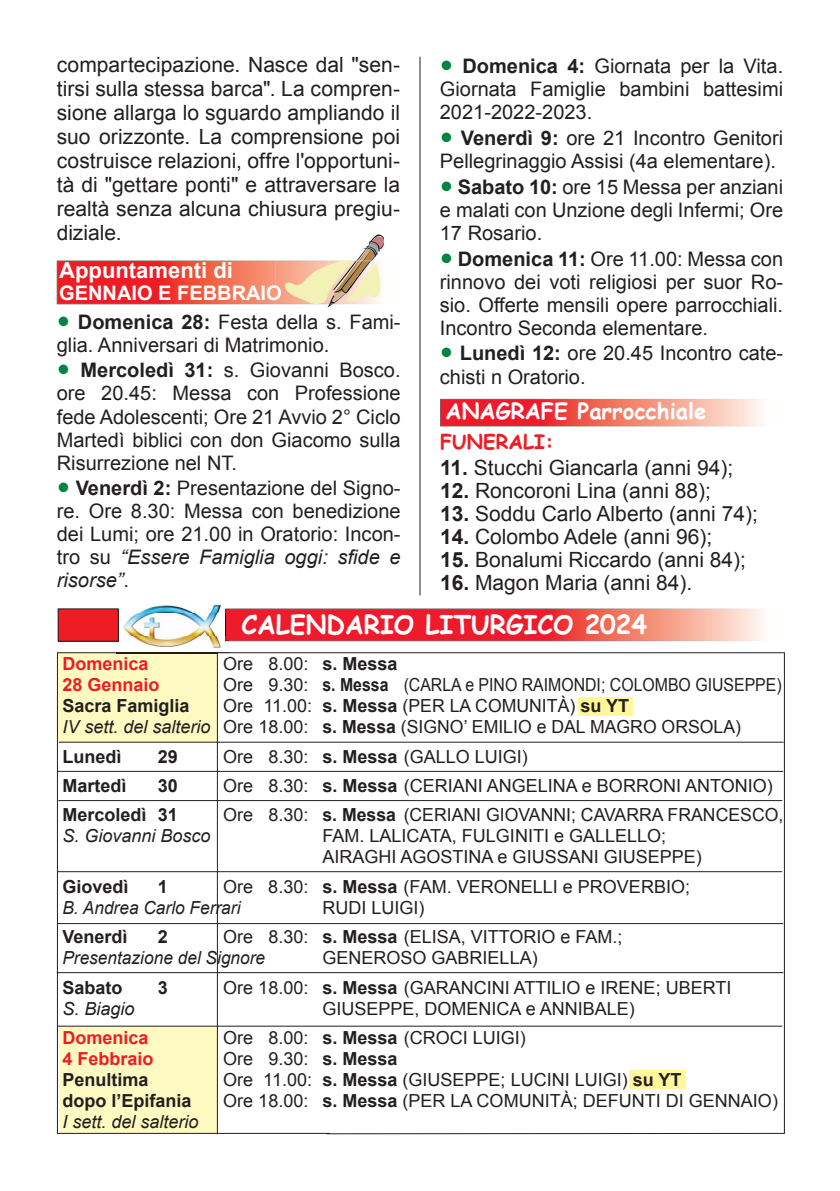
<style>
.page{position:relative;width:840px;height:1191px;background:#fff}
.page>*{position:absolute;margin:0;border:0;box-sizing:border-box;transform-origin:0 0}
.t1{font:700 26px "Comic Sans MS";color:#fff}
.t2{font:700 22px "Comic Sans MS";color:#fff}
.t3{font:700 22px "Arial";color:#fff}
.t4{font:21px/24px "Arial";color:#231f20;text-align:justify}
.t5{font:20px/23px "Arial";color:#231f20;text-align:justify}
.t6{font:700 20px "Arial";color:#fff}
.t7{font:700 20px "Comic Sans MS";color:#ee1d23}
.t8{font:18px/21px "Arial";color:#231f20}
.t9{font:700 18px "Arial";color:#231f20}
.t10{font:italic 18px "Arial";color:#231f20}
.t11{font:700 18px "Arial";color:#ee1d23}
.s1{font-size:38px;color:#008540}
.s2{font-weight:700}
.s3{font-style:italic}
</style>
<div class="page">
<svg style="left:57px;top:652px;width:727px;height:482px"></svg>
<img style="left:116px;top:605px;width:113px;height:52px">
<img style="left:116px;top:653px;width:101px;height:4px">
<img style="left:116px;top:652px;width:113px;height:1px">
<img style="left:148px;top:657px;width:69px;height:1px">
<svg style="left:225px;top:608px;width:537px;height:33px;background:#ed4e52"></svg>
<div style="left:58px;top:609px;width:60px;height:32px;background:#ee1d23"></div>
<hr style="left:59px;top:742px;width:724px;height:1px;background:#231f20">
<hr style="left:58px;top:800px;width:723px;height:1px;background:#231f20">
<hr style="left:57px;top:771px;width:725px;height:1px;background:#231f20">
<hr style="left:57px;top:871px;width:724px;height:1px;background:#231f20">
<hr style="left:57px;top:923px;width:725px;height:1px;background:#231f20">
<hr style="left:57px;top:972px;width:725px;height:1px;background:#231f20">
<hr style="left:58px;top:1025px;width:723px;height:1px;background:#231f20">
<hr style="left:217px;top:652px;width:1px;height:482px;background:#231f20">
<img style="left:57px;top:261px;width:219px;height:43px">
<img style="left:276px;top:234px;width:107px;height:73px">
<img style="left:276px;top:261px;width:107px;height:43px">
<img style="left:276px;top:285px;width:5px;height:15px">
<hr style="left:419px;top:57px;width:1px;height:538px;background:#231f20">
<img style="left:440px;top:399px;width:322px;height:27px">
<p class="t4" style="left:57px;top:53px;width:345px">compartecipazione. Nasce dal "sen&shy;tirsi sulla stessa barca". La compren&shy;sione allarga lo sguardo ampliando il suo orizzonte. La comprensione poi costruisce relazioni, offre l'opportuni&shy;tà di "gettare ponti" e attraversare la realtà senza alcuna chiusura pregiu&shy;diziale.</p>
<p class="t3" style="left:59px;top:255px;width:175px">Appuntamenti di</p>
<p class="t6" style="left:59px;top:279px;width:224px">GENNAIO E FEBBRAIO</p>
<p class="t5" style="left:57px;top:310px;width:345px"><span class="s1">•</span> <span class="s2">Domenica 28:</span> Festa della s. Fami&shy;glia. Anniversari di Matrimonio.</p>
<p class="t5" style="left:57px;top:359px;width:345px"><span class="s1">•</span> <span class="s2">Mercoledì 31:</span> s. Giovanni Bosco. ore 20.45: Messa con Professione fede Adolescenti; Ore 21 Avvio 2° Ciclo Martedì biblici con don Giacomo sulla Risurrezione nel NT.</p>
<p class="t5" style="left:57px;top:477px;width:345px"><span class="s1">•</span> <span class="s2">Venerdì 2:</span> Presentazione del Signo&shy;re. Ore 8.30: Messa con benedizione dei Lumi; ore 21.00 in Oratorio: Incon&shy;tro su <span class="s3">“Essere Famiglia oggi: sfide e risorse”</span>.</p>
<p class="t5" style="left:439px;top:55px;width:344px"><span class="s1">•</span> <span class="s2">Domenica 4:</span> Giornata per la Vita.<br>Giornata Famiglie bambini battesimi 2021-2022-2023.</p>
<p class="t5" style="left:439px;top:127px;width:344px"><span class="s1">•</span> <span class="s2">Venerdì 9:</span> ore 21 Incontro Genitori<br>Pellegrinaggio Assisi (4a elementare).</p>
<p class="t5" style="left:439px;top:175px;width:344px"><span class="s1">•</span> <span class="s2">Sabato 10:</span> ore 15 Messa per anziani e malati con Unzione degli Infermi; Ore 17 Rosario.</p>
<p class="t5" style="left:439px;top:247px;width:344px"><span class="s1">•</span> <span class="s2">Domenica 11:</span> Ore 11.00: Messa con rinnovo dei voti religiosi per suor Ro&shy;sio. Offerte mensili opere parrocchiali.<br>Incontro Seconda elementare.</p>
<p class="t5" style="left:439px;top:342px;width:344px"><span class="s1">•</span> <span class="s2">Lunedì 12:</span> ore 20.45 Incontro cate&shy;chisti n Oratorio.</p>
<p class="t2" style="left:445px;top:395px;width:262px">ANAGRAFE Parrocchiale</p>
<p class="t7" style="left:440px;top:427px;width:115px">FUNERALI:</p>
<p class="t4" style="left:440px;top:456px;width:294px"><span class="s2">11.</span> Stucchi Giancarla (anni 94);</p>
<p class="t4" style="left:440px;top:479px;width:272px"><span class="s2">12.</span> Roncoroni Lina (anni 88);</p>
<p class="t4" style="left:440px;top:502px;width:319px"><span class="s2">13.</span> Soddu Carlo Alberto (anni 74);</p>
<p class="t4" style="left:440px;top:525px;width:273px"><span class="s2">14.</span> Colombo Adele (anni 96);</p>
<p class="t4" style="left:440px;top:548px;width:307px"><span class="s2">15.</span> Bonalumi Riccardo (anni 84);</p>
<p class="t4" style="left:440px;top:571px;width:254px"><span class="s2">16.</span> Magon Maria (anni 84).</p>
<h1 class="t1" style="left:241px;top:605px;width:407px">CALENDARIO LITURGICO 2024</h1>
<p class="t11" style="left:62px;top:652px;width:88px">Domenica</p>
<p class="t8" style="left:223px;top:653px;width:176px">Ore 8.00: <span class="s2">s. Messa</span></p>
<p class="t11" style="left:62px;top:673px;width:99px">28 Gennaio</p>
<p class="t8" style="left:223px;top:674px;width:559px">Ore 9.30: <span class="s2">s. Messa</span> (CARLA e PINO RAIMONDI; COLOMBO GIUSEPPE)</p>
<p class="t9" style="left:62px;top:694px;width:129px">Sacra Famiglia</p>
<p class="t8" style="left:62px;top:695px;width:679px;text-indent:161px">Ore 11.00: <span class="s2">s. Messa</span> (PER LA COMUNITÀ) <span class="s2">su YT<br></span><span class="s3">IV sett. del salterio</span> Ore 18.00: <span class="s2">s. Messa</span> (SIGNO’ EMILIO e DAL MAGRO ORSOLA)</p>
<p class="t9" style="left:62px;top:744px;width:61px">Lunedì</p>
<p class="t9" style="left:158px;top:744px;width:22px">29</p>
<p class="t8" style="left:223px;top:746px;width:306px">Ore 8.30: <span class="s2">s. Messa</span> (GALLO LUIGI)</p>
<p class="t9" style="left:62px;top:774px;width:66px">Martedì</p>
<p class="t9" style="left:158px;top:774px;width:22px">30</p>
<p class="t8" style="left:223px;top:775px;width:550px">Ore 8.30: <span class="s2">s. Messa</span> (CERIANI ANGELINA e BORRONI ANTONIO)</p>
<p class="t9" style="left:62px;top:803px;width:117px">Mercoledì 31</p>
<p class="t8" style="left:223px;top:805px;width:561px">Ore 8.30: <span class="s2">s. Messa</span> (CERIANI GIOVANNI; CAVARRA FRANCESCO,</p>
<p class="t10" style="left:62px;top:824px;width:150px">S. Giovanni Bosco</p>
<p class="t8" style="left:322px;top:826px;width:381px">FAM. LALICATA, FULGINITI e GALLELLO;<br>AIRAGHI AGOSTINA e GIUSSANI GIUSEPPE)</p>
<p class="t9" style="left:62px;top:874px;width:68px">Giovedì</p>
<p class="t9" style="left:158px;top:874px;width:12px">1</p>
<p class="t8" style="left:62px;top:876px;width:628px;text-indent:161px">Ore 8.30: <span class="s2">s. Messa</span> (FAM. VERONELLI e PROVERBIO;<br><span class="s3">B. Andrea Carlo Ferrari</span></p>
<p class="t8" style="left:322px;top:897px;width:104px">RUDI LUIGI)</p>
<p class="t8" style="left:62px;top:926px;width:561px;text-indent:161px">Ore 8.30: <span class="s2">s. Messa</span> (ELISA, VITTORIO e FAM.;<br><span class="s3">Presentazione del Signore</span></p>
<p class="t9" style="left:62px;top:925px;width:67px">Venerdì</p>
<p class="t9" style="left:158px;top:925px;width:12px">2</p>
<p class="t8" style="left:322px;top:947px;width:217px">GENEROSO GABRIELLA)</p>
<p class="t9" style="left:62px;top:975px;width:62px">Sabato</p>
<p class="t9" style="left:158px;top:975px;width:12px">3</p>
<p class="t8" style="left:223px;top:977px;width:509px">Ore 18.00: <span class="s2">s. Messa</span> (GARANCINI ATTILIO e IRENE; UBERTI</p>
<p class="t10" style="left:62px;top:996px;width:74px">S. Biagio</p>
<p class="t8" style="left:322px;top:998px;width:314px">GIUSEPPE, DOMENICA e ANNIBALE)</p>
<p class="t11" style="left:62px;top:1026px;width:88px">Domenica</p>
<p class="t8" style="left:223px;top:1027px;width:304px">Ore 8.00: <span class="s2">s. Messa</span> (CROCI LUIGI)</p>
<p class="t11" style="left:62px;top:1047px;width:93px">4 Febbraio</p>
<p class="t8" style="left:223px;top:1048px;width:176px">Ore 9.30: <span class="s2">s. Messa</span></p>
<p class="t9" style="left:62px;top:1068px;width:88px">Penultima</p>
<p class="t8" style="left:223px;top:1069px;width:459px">Ore 11.00: <span class="s2">s. Messa</span> (GIUSEPPE; LUCINI LUIGI) <span class="s2">su YT</span></p>
<p class="t9" style="left:62px;top:1089px;width:131px">dopo l’Epifania</p>
<p class="t8" style="left:223px;top:1090px;width:556px">Ore 18.00: <span class="s2">s. Messa</span> (PER LA COMUNITÀ; DEFUNTI DI GENNAIO)</p>
<p class="t10" style="left:62px;top:1110px;width:138px">I sett. del salterio</p>
</div>
